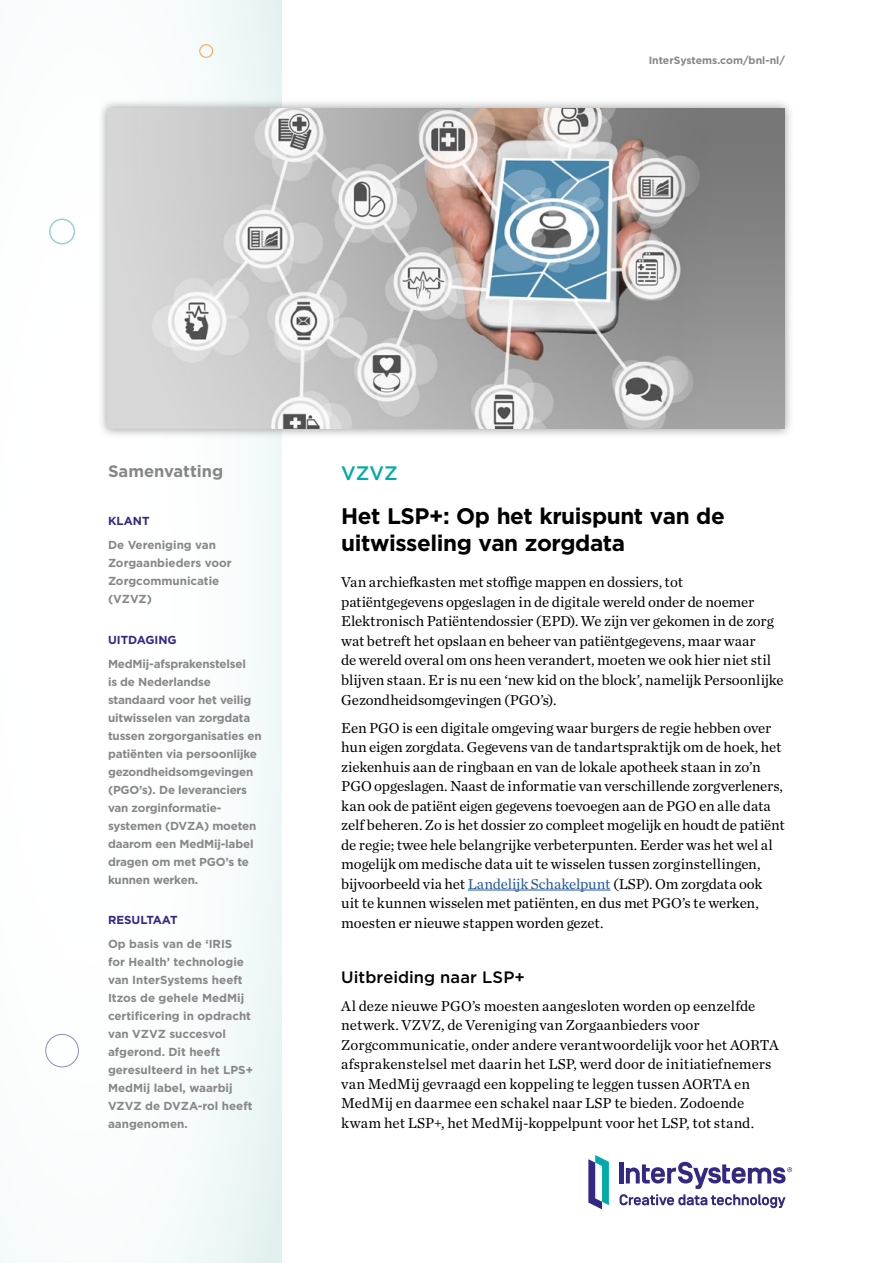
<style>
.page{position:relative;width:893px;height:1263px;background:#fff}
.page>*{position:absolute;margin:0;border:0;box-sizing:border-box;transform-origin:0 0}
.t1{font:700 22.5px/27px "Gotham";letter-spacing:-.02em;color:#000}
.t2{font:500 19.5px "Gotham";color:#00abaa}
.t3{font:500 16.5px "Gotham";letter-spacing:.005em;color:#000}
.t4{font:700 16.5px "Gotham";color:#868786}
.t5{font:15px/19.5px "Chronicle Text G1";letter-spacing:-.005em;color:#000}
.t6{font:700 11.7px/18px "Gotham";letter-spacing:-.015em;color:#868786}
.t7{font:700 11.7px "Gotham";color:#332985}
.t8{font:700 10.5px "Gotham";color:#868786}
.s1{color:#22599b}
</style>
<div class="page">
<div style="left:0;top:0;width:282px;height:1263px;background:linear-gradient(to right,#fff,#f2f9f8)"></div>
<div style="left:45px;top:1034px;width:34px;height:33px;border:1px solid #9488c1;border-radius:50%"></div>
<div style="left:49px;top:218px;width:26px;height:26px;border:2px solid #98d2d1;border-radius:50%"></div>
<div style="left:199px;top:44px;width:14px;height:14px;border:1px solid #f8b165;border-radius:50%"></div>
<hr style="left:468px;top:890px;width:142px;height:1px;background:#22599b">
<div style="left:98px;top:98px;width:697px;height:341px;background:#000;opacity:.4"></div>
<img style="left:108px;top:108px;width:677px;height:321px">
<svg style="left:588px;top:1155px;width:21px;height:54px"></svg>
<svg style="left:620px;top:1162px;width:172px;height:46px"></svg>
<p class="t8" style="left:649px;top:54px;width:138px">InterSystems.com/bnl-nl/</p>
<p class="t4" style="left:108px;top:462px;width:117px">Samenvatting</p>
<p class="t7" style="left:108px;top:514px;width:43px">KLANT</p>
<p class="t6" style="left:108px;top:536px;width:125px">De Vereniging van<br>Zorgaanbieders voor<br>Zorgcommunicatie (VZVZ)</p>
<p class="t7" style="left:108px;top:633px;width:70px">UITDAGING</p>
<p class="t6" style="left:108px;top:654px;width:155px">MedMij-afsprakenstelsel<br>is de Nederlandse standaard voor het veilig uitwisselen van zorgdata tussen zorgorganisaties en patiënten via persoonlijke gezondheidsomgevingen (PGO’s). De leveranciers van zorginformatie&shy;systemen (DVZA) moeten daarom een MedMij-label dragen om met PGO’s te kunnen werken.</p>
<p class="t7" style="left:108px;top:913px;width:71px">RESULTAAT</p>
<p class="t6" style="left:108px;top:935px;width:147px">Op basis van de ‘IRIS<br>for Health’ technologie van InterSystems heeft<br>Itzos de gehele MedMij certificering in opdracht van VZVZ succesvol afgerond. Dit heeft geresulteerd in het LPS+<br>MedMij label, waarbij<br>VZVZ de DVZA-rol heeft aangenomen.</p>
<h2 class="t2" style="left:341px;top:460px;width:58px">VZVZ</h2>
<h1 class="t1" style="left:341px;top:502px;width:385px">Het LSP+: Op het kruispunt van de uitwisseling van zorgdata</h1>
<p class="t5" style="left:341px;top:572px;width:444px">Van archiefkasten met stoffige mappen en dossiers, tot patiëntgegevens opgeslagen in de digitale wereld onder de noemer Elektronisch Patiëntendossier (EPD). We zijn ver gekomen in de zorg wat betreft het opslaan en beheer van patiëntgegevens, maar waar<br>de wereld overal om ons heen verandert, moeten we ook hier niet stil blijven staan. Er is nu een ‘new kid on the block’, namelijk Persoonlijke Gezondheidsomgevingen (PGO’s).</p>
<p class="t5" style="left:341px;top:717px;width:445px">Een PGO is een digitale omgeving waar burgers de regie hebben over hun eigen zorgdata. Gegevens van de tandartspraktijk om de hoek, het ziekenhuis aan de ringbaan en van de lokale apotheek staan in zo’n PGO opgeslagen. Naast de informatie van verschillende zorgverleners, kan ook de patiënt eigen gegevens toevoegen aan de PGO en alle data zelf beheren. Zo is het dossier zo compleet mogelijk en houdt de patiënt de regie; twee hele belangrijke verbeterpunten. Eerder was het wel al mogelijk om medische data uit te wisselen tussen zorginstellingen, bijvoorbeeld via het <span class="s1">Landelijk Schakelpunt</span> (LSP). Om zorgdata ook<br>uit te kunnen wisselen met patiënten, en dus met PGO’s te werken, moesten er nieuwe stappen worden gezet.</p>
<p class="t3" style="left:341px;top:966px;width:185px">Uitbreiding naar LSP+</p>
<p class="t5" style="left:341px;top:995px;width:439px">Al deze nieuwe PGO’s moesten aangesloten worden op eenzelfde netwerk. VZVZ, de Vereniging van Zorgaanbieders voor Zorgcommunicatie, onder andere verantwoordelijk voor het AORTA afsprakenstelsel met daarin het LSP, werd door de initiatiefnemers van MedMij gevraagd een koppeling te leggen tussen AORTA en MedMij en daarmee een schakel naar LSP te bieden. Zodoende kwam het LSP+, het MedMij-koppelpunt voor het LSP, tot stand.</p>
</div>
